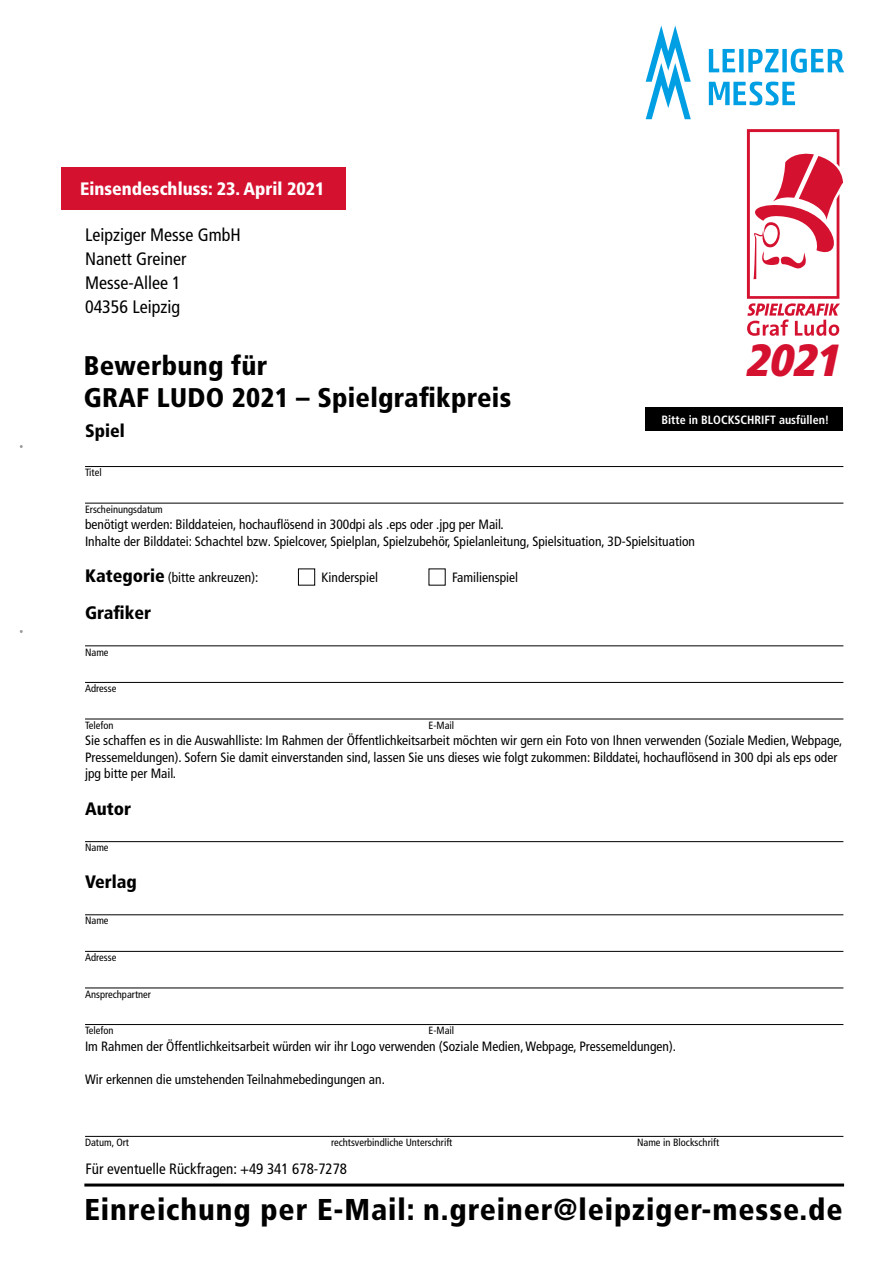
<style>
.page{position:relative;width:893px;height:1263px;background:#fff}
.page>*{position:absolute;margin:0;border:0;box-sizing:border-box;transform-origin:0 0}
.t1{font:45px "Frutiger LT Pro Extra Blk Cn Ita";color:#d51130}
.t2{font:900 condensed 30.15px "Frutiger LT Pro";letter-spacing:.03em;color:#000}
.t3{font:900 condensed 27px/32.4px "Frutiger LT Pro";letter-spacing:.01em;color:#000}
.t4{font:condensed 18px/24px "Frutiger LT Pro";color:#000}
.t5{font:900 condensed 18px "Frutiger LT Pro";color:#fff}
.t6{font:900 condensed 18px "Frutiger LT Pro";color:#000}
.t7{font:condensed 15px "Frutiger LT Pro";color:#000}
.t8{font:condensed 13.5px/16.5px "Frutiger LT Pro";color:#000}
.t9{font:700 condensed 12px "Frutiger LT Pro";color:#fff}
.t10{font:condensed 10.5px "Frutiger LT Pro";color:#000}
.s1{font-weight:900;font-size:18px}
</style>
<div class="page">
<hr style="left:85px;top:466px;width:758px;height:1px;background:#000">
<hr style="left:85px;top:503px;width:758px;height:1px;background:#000">
<div style="left:298px;top:568px;width:17px;height:17px;border:1px solid #000"></div>
<hr style="left:85px;top:645px;width:758px;height:1px;background:#000">
<hr style="left:85px;top:682px;width:758px;height:1px;background:#000">
<hr style="left:85px;top:719px;width:758px;height:1px;background:#000">
<hr style="left:85px;top:841px;width:758px;height:1px;background:#000">
<hr style="left:85px;top:914px;width:758px;height:1px;background:#000">
<hr style="left:85px;top:951px;width:758px;height:1px;background:#000">
<hr style="left:85px;top:987px;width:758px;height:1px;background:#000">
<hr style="left:85px;top:1024px;width:758px;height:1px;background:#000">
<hr style="left:85px;top:1136px;width:758px;height:1px;background:#000">
<hr style="left:84px;top:1183px;width:760px;height:3px;background:#000">
<div style="left:645px;top:407px;width:198px;height:24px;background:#000"></div>
<svg style="left:746px;top:129px;width:97px;height:207px"></svg>
<div style="left:61px;top:167px;width:284px;height:43px;background:#d51130"></div>
<svg style="left:709px;top:82px;width:86px;height:23px"></svg>
<svg style="left:709px;top:49px;width:135px;height:24px"></svg>
<svg style="left:646px;top:26px;width:45px;height:93px"></svg>
<h3 class="t5" style="left:80px;top:178px;width:246px">Einsendeschluss: 23. April 2021</h3>
<h3 class="t4" style="left:85px;top:223px;width:157px">Leipziger Messe GmbH<br>Nanett Greiner<br>Messe-Allee 1<br>04356 Leipzig</h3>
<h1 class="t1" style="left:748px;top:333px;width:95px">2021</h1>
<h3 class="t3" style="left:84px;top:349px;width:429px">Bewerbung für<br>GRAF LUDO 2021 – Spielgrafikpreis</h3>
<h3 class="t6" style="left:85px;top:419px;width:41px">Spiel</h3>
<p class="t10" style="left:85px;top:466px;width:18px">Titel</p>
<p class="t10" style="left:85px;top:503px;width:79px">Erscheinungsdatum</p>
<p class="t8" style="left:85px;top:516px;width:611px">benötigt werden: Bilddateien, hochauflösend in 300dpi als .eps oder .jpg per Mail.<br>Inhalte der Bilddatei: Schachtel bzw. Spielcover, Spielplan, Spielzubehör, Spielanleitung, Spielsituation, 3D-Spielsituation</p>
<p class="t8" style="left:85px;top:569px;width:175px"><span class="s1">Kategorie</span> (bitte ankreuzen):</p>
<p class="t8" style="left:322px;top:569px;width:58px">Kinderspiel</p>
<p class="t8" style="left:452px;top:569px;width:68px">Familienspiel</p>
<h3 class="t6" style="left:85px;top:602px;width:68px">Grafiker</h3>
<p class="t10" style="left:85px;top:646px;width:25px">Name</p>
<p class="t10" style="left:85px;top:682px;width:33px">Adresse</p>
<p class="t10" style="left:85px;top:719px;width:30px">Telefon</p>
<p class="t10" style="left:429px;top:719px;width:27px">E-Mail</p>
<p class="t8" style="left:85px;top:732px;width:759px">Sie schaffen es in die Auswahlliste: Im Rahmen der Öffentlichkeitsarbeit möchten wir gern ein Foto von Ihnen verwenden (Soziale Medien, Webpage,<br>Pressemeldungen). Sofern Sie damit einverstanden sind, lassen Sie uns dieses wie folgt zukommen: Bilddatei, hochauflösend in 300 dpi als eps oder jpg bitte per Mail.</p>
<h3 class="t6" style="left:85px;top:798px;width:48px">Autor</h3>
<p class="t10" style="left:85px;top:841px;width:25px">Name</p>
<h3 class="t6" style="left:85px;top:871px;width:53px">Verlag</h3>
<p class="t10" style="left:85px;top:915px;width:25px">Name</p>
<p class="t10" style="left:85px;top:951px;width:33px">Adresse</p>
<p class="t10" style="left:85px;top:988px;width:67px">Ansprechpartner</p>
<p class="t10" style="left:85px;top:1024px;width:30px">Telefon</p>
<p class="t10" style="left:429px;top:1024px;width:27px">E-Mail</p>
<p class="t8" style="left:85px;top:1038px;width:592px">Im Rahmen der Öffentlichkeitsarbeit würden wir ihr Logo verwenden (Soziale Medien, Webpage, Pressemeldungen).</p>
<p class="t8" style="left:85px;top:1071px;width:301px">Wir erkennen die umstehenden Teilnahmebedingungen an.</p>
<p class="t9" style="left:661px;top:412px;width:169px">Bitte in BLOCKSCHRIFT ausfüllen!</p>
<p class="t10" style="left:85px;top:1136px;width:45px">Datum, Ort</p>
<p class="t10" style="left:331px;top:1136px;width:123px">rechtsverbindliche Unterschrift</p>
<p class="t10" style="left:637px;top:1136px;width:84px">Name in Blockschrift</p>
<p class="t7" style="left:85px;top:1160px;width:263px">Für eventuelle Rückfragen: +49 341 678-7278</p>
<h2 class="t2" style="left:84px;top:1192px;width:760px">Einreichung per E-Mail: n.greiner@leipziger-messe.de</h2>
</div>
